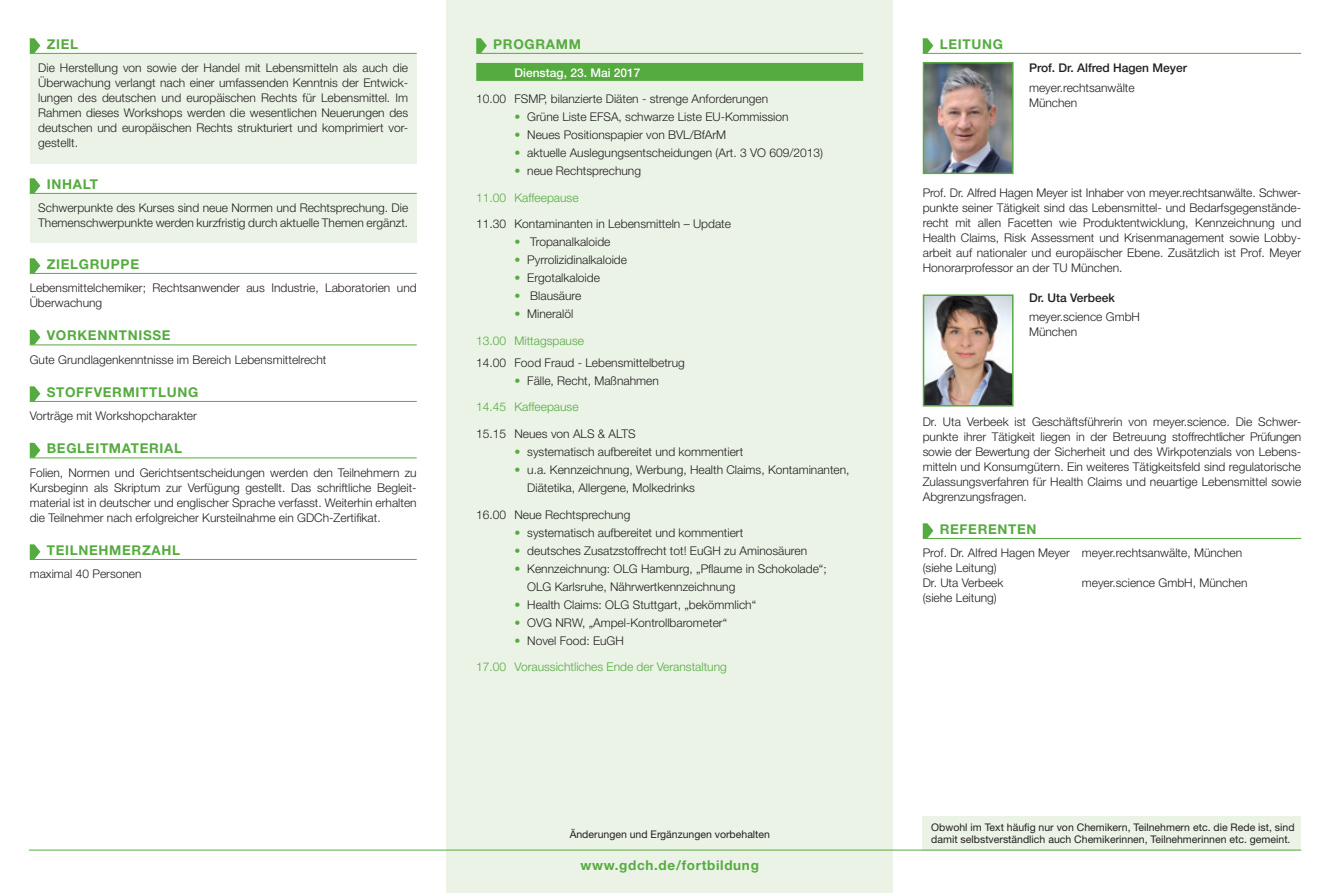
<style>
.page{position:relative;width:1331px;height:893px;background:#fff}
.page>*{position:absolute;margin:0;border:0;box-sizing:border-box;transform-origin:0 0}
.t1{font:700 13.5px "Helvetica Neue";letter-spacing:.05em;color:#56ab40}
.t2{font:300 12px/15px "Helvetica Neue";color:#231f20}
.t3{font:300 12px "Helvetica Neue";color:#56ab40}
.t4{font:500 12px "Helvetica Neue";color:#231f20}
.t5{font:500 12px "Helvetica Neue";color:#fff}
.t6{font:10.5px/12px "Helvetica Neue";color:#231f20}
.s1{color:#56ab40}
</style>
<div class="page">
<div style="left:446px;top:0;width:447px;height:893px;background:#eaf3e6"></div>
<div style="left:30px;top:53px;width:387px;height:111px;background:#eaf3e6"></div>
<div style="left:30px;top:194px;width:387px;height:48px;background:#eaf3e6"></div>
<div style="left:923px;top:816px;width:378px;height:34px;background:#eaf3e6"></div>
<hr style="left:30px;top:53px;width:387px;height:1px;background:#56ab40">
<hr style="left:30px;top:193px;width:387px;height:1px;background:#56ab40">
<hr style="left:30px;top:273px;width:387px;height:1px;background:#56ab40">
<hr style="left:30px;top:345px;width:387px;height:1px;background:#56ab40">
<hr style="left:30px;top:401px;width:387px;height:1px;background:#56ab40">
<hr style="left:30px;top:458px;width:387px;height:1px;background:#56ab40">
<hr style="left:30px;top:559px;width:387px;height:1px;background:#56ab40">
<svg style="left:30px;top:38px;width:10px;height:15px"></svg>
<svg style="left:30px;top:178px;width:10px;height:15px"></svg>
<svg style="left:30px;top:258px;width:10px;height:15px"></svg>
<svg style="left:30px;top:330px;width:10px;height:15px"></svg>
<svg style="left:30px;top:386px;width:10px;height:15px"></svg>
<svg style="left:30px;top:443px;width:10px;height:15px"></svg>
<svg style="left:30px;top:544px;width:10px;height:15px"></svg>
<hr style="left:476px;top:53px;width:387px;height:1px;background:#56ab40">
<div style="left:476px;top:63px;width:387px;height:18px;background:#56ab40"></div>
<svg style="left:476px;top:38px;width:11px;height:15px"></svg>
<hr style="left:923px;top:53px;width:378px;height:1px;background:#56ab40">
<hr style="left:923px;top:538px;width:378px;height:1px;background:#56ab40">
<svg style="left:923px;top:38px;width:10px;height:15px"></svg>
<svg style="left:923px;top:523px;width:10px;height:15px"></svg>
<img style="left:926px;top:65px;width:84px;height:106px">
<div style="left:923px;top:62px;width:90px;height:112px;border:2px solid #56ab40"></div>
<img style="left:926px;top:297px;width:84px;height:106px">
<div style="left:923px;top:294px;width:90px;height:112px;border:2px solid #56ab40"></div>
<hr style="left:29px;top:850px;width:1272px;height:1px;background:#56ab40">
<p class="t1" style="left:47px;top:36px;width:33px">ZIEL</p>
<p class="t2" style="left:38px;top:60px;width:371px;text-align:justify">Die Herstellung von sowie der Handel mit Lebensmitteln als auch die Überwachung verlangt nach einer umfassenden Kenntnis der Entwick&shy;lungen des deutschen und europäischen Rechts für Lebensmittel. Im Rahmen dieses Workshops werden die wesentlichen Neuerungen des deutschen und europäischen Rechts strukturiert und komprimiert vor&shy;gestellt.</p>
<p class="t1" style="left:47px;top:176px;width:53px">INHALT</p>
<p class="t2" style="left:38px;top:200px;width:371px">Schwerpunkte des Kurses sind neue Normen und Rechtsprechung. Die<br>Themenschwerpunkte werden kurzfristig durch aktuelle Themen ergänzt.</p>
<p class="t1" style="left:47px;top:256px;width:94px">ZIELGRUPPE</p>
<p class="t2" style="left:30px;top:280px;width:388px">Lebensmittelchemiker; Rechtsanwender aus Industrie, Laboratorien und<br>Überwachung</p>
<p class="t1" style="left:47px;top:327px;width:125px">VORKENNTNISSE</p>
<p class="t2" style="left:30px;top:352px;width:298px">Gute Grundlagenkenntnisse im Bereich Lebensmittelrecht</p>
<p class="t1" style="left:47px;top:384px;width:153px">STOFFVERMITTLUNG</p>
<p class="t2" style="left:30px;top:408px;width:169px">Vorträge mit Workshopcharakter</p>
<p class="t1" style="left:47px;top:440px;width:137px">BEGLEITMATERIAL</p>
<p class="t2" style="left:30px;top:465px;width:388px;text-align:justify">Folien, Normen und Gerichtsentscheidungen werden den Teilnehmern zu Kursbeginn als Skriptum zur Verfügung gestellt. Das schriftliche Begleit&shy;material ist in deutscher und englischer Sprache verfasst. Weiterhin erhalten die Teilnehmer nach erfolgreicher Kursteilnahme ein GDCh-Zertifikat.</p>
<p class="t1" style="left:47px;top:542px;width:135px">TEILNEHMERZAHL</p>
<p class="t2" style="left:30px;top:566px;width:113px">maximal 40 Personen</p>
<p class="t1" style="left:493px;top:36px;width:89px">PROGRAMM</p>
<p class="t5" style="left:514px;top:65px;width:128px">Dienstag, 23. Mai 2017</p>
<p class="t2" style="left:476px;top:91px;width:293px">10.00 FSMP, bilanzierte Diäten - strenge Anforderungen</p>
<p class="t2" style="left:514px;top:109px;width:276px"><span class="s1">•</span> Grüne Liste EFSA, schwarze Liste EU-Kommission</p>
<p class="t2" style="left:514px;top:127px;width:213px"><span class="s1">•</span> Neues Positionspapier von BVL/BfArM</p>
<p class="t2" style="left:514px;top:145px;width:310px"><span class="s1">•</span> aktuelle Auslegungsentscheidungen (Art. 3 VO 609/2013)</p>
<p class="t2" style="left:514px;top:163px;width:128px"><span class="s1">•</span> neue Rechtsprechung</p>
<p class="t3" style="left:476px;top:190px;width:104px">11.00 Kaffeepause</p>
<p class="t2" style="left:476px;top:216px;width:256px">11.30 Kontaminanten in Lebensmitteln – Update</p>
<p class="t2" style="left:514px;top:234px;width:98px"><span class="s1">•</span> Tropanalkaloide</p>
<p class="t2" style="left:514px;top:252px;width:114px"><span class="s1">•</span> Pyrrolizidinalkaloide</p>
<p class="t2" style="left:514px;top:270px;width:87px"><span class="s1">•</span> Ergotalkaloide</p>
<p class="t2" style="left:514px;top:288px;width:68px"><span class="s1">•</span> Blausäure</p>
<p class="t2" style="left:514px;top:306px;width:60px"><span class="s1">•</span> Mineralöl</p>
<p class="t3" style="left:476px;top:333px;width:109px">13.00 Mittagspause</p>
<p class="t2" style="left:476px;top:355px;width:210px">14.00 Food Fraud - Lebensmittelbetrug</p>
<p class="t2" style="left:514px;top:373px;width:146px"><span class="s1">•</span> Fälle, Recht, Maßnahmen</p>
<p class="t3" style="left:476px;top:400px;width:104px">14.45 Kaffeepause</p>
<p class="t2" style="left:476px;top:426px;width:161px">15.15 Neues von ALS &amp; ALTS</p>
<p class="t2" style="left:514px;top:444px;width:230px"><span class="s1">•</span> systematisch aufbereitet und kommentiert</p>
<p class="t2" style="left:527px;top:460px;width:324px;line-height:18px;text-indent:-13px"><span class="s1">•</span> u.a. Kennzeichnung, Werbung, Health Claims, Kontaminanten,<br>Diätetika, Allergene, Molkedrinks</p>
<p class="t2" style="left:476px;top:506px;width:156px">16.00 Neue Rechtsprechung</p>
<p class="t2" style="left:514px;top:524px;width:230px"><span class="s1">•</span> systematisch aufbereitet und kommentiert</p>
<p class="t2" style="left:514px;top:542px;width:294px"><span class="s1">•</span> deutsches Zusatzstoffrecht tot! EuGH zu Aminosäuren</p>
<p class="t2" style="left:527px;top:559px;width:301px;line-height:18px;text-indent:-13px"><span class="s1">•</span> Kennzeichnung: OLG Hamburg, „Pflaume in Schokolade“;<br>OLG Karlsruhe, Nährwertkennzeichnung</p>
<p class="t2" style="left:514px;top:596px;width:243px"><span class="s1">•</span> Health Claims: OLG Stuttgart, „bekömmlich“</p>
<p class="t2" style="left:514px;top:614px;width:214px"><span class="s1">•</span> OVG NRW, „Ampel-Kontrollbarometer“</p>
<p class="t2" style="left:514px;top:632px;width:111px"><span class="s1">•</span> Novel Food: EuGH</p>
<p class="t3" style="left:476px;top:659px;width:252px">17.00 Voraussichtliches Ende der Veranstaltung</p>
<p class="t1" style="left:940px;top:36px;width:65px">LEITUNG</p>
<p class="t4" style="left:1029px;top:61px;width:159px">Prof. Dr. Alfred Hagen Meyer</p>
<p class="t2" style="left:1029px;top:80px;width:107px">meyer.rechtsanwälte<br>München</p>
<p class="t2" style="left:923px;top:185px;width:380px;text-align:justify">Prof. Dr. Alfred Hagen Meyer ist Inhaber von meyer.rechtsanwälte. Schwer&shy;punkte seiner Tätigkeit sind das Lebensmittel- und Bedarfsgegenstände&shy;recht mit allen Facetten wie Produktentwicklung, Kennzeichnung und Health Claims, Risk Assessment und Krisenmanagement sowie Lobby&shy;arbeit auf nationaler und europäischer Ebene. Zusätzlich ist Prof. Meyer Honorarprofessor an der TU München.</p>
<p class="t4" style="left:1029px;top:290px;width:87px">Dr. Uta Verbeek</p>
<p class="t2" style="left:1029px;top:309px;width:112px">meyer.science GmbH<br>München</p>
<p class="t2" style="left:923px;top:414px;width:380px;text-align:justify">Dr. Uta Verbeek ist Geschäftsführerin von meyer.science. Die Schwer&shy;punkte ihrer Tätigkeit liegen in der Betreuung stoffrechtlicher Prüfungen sowie der Bewertung der Sicherheit und des Wirkpotenzials von Lebens&shy;mitteln und Konsumgütern. Ein weiteres Tätigkeitsfeld sind regulatorische Zulassungsverfahren für Health Claims und neuartige Lebensmittel sowie Abgrenzungsfragen.</p>
<p class="t1" style="left:940px;top:521px;width:98px">REFERENTEN</p>
<p class="t2" style="left:923px;top:545px;width:321px">Prof. Dr. Alfred Hagen Meyer meyer.rechtsanwälte, München (siehe Leitung)<br>Dr. Uta Verbeek</p>
<p class="t2" style="left:1082px;top:575px;width:167px">meyer.science GmbH, München</p>
<p class="t2" style="left:923px;top:590px;width:76px">(siehe Leitung)</p>
<p class="t6" style="left:570px;top:828px;width:202px">Änderungen und Ergänzungen vorbehalten</p>
<p class="t6" style="left:931px;top:821px;width:365px">Obwohl im Text häufig nur von Chemikern, Teilnehmern etc. die Rede ist, sind damit selbstverständlich auch Chemikerinnen, Teilnehmerinnen etc. gemeint.</p>
<p class="t1" style="left:581px;top:856px;width:180px">www.gdch.de/fortbildung</p>
</div>
